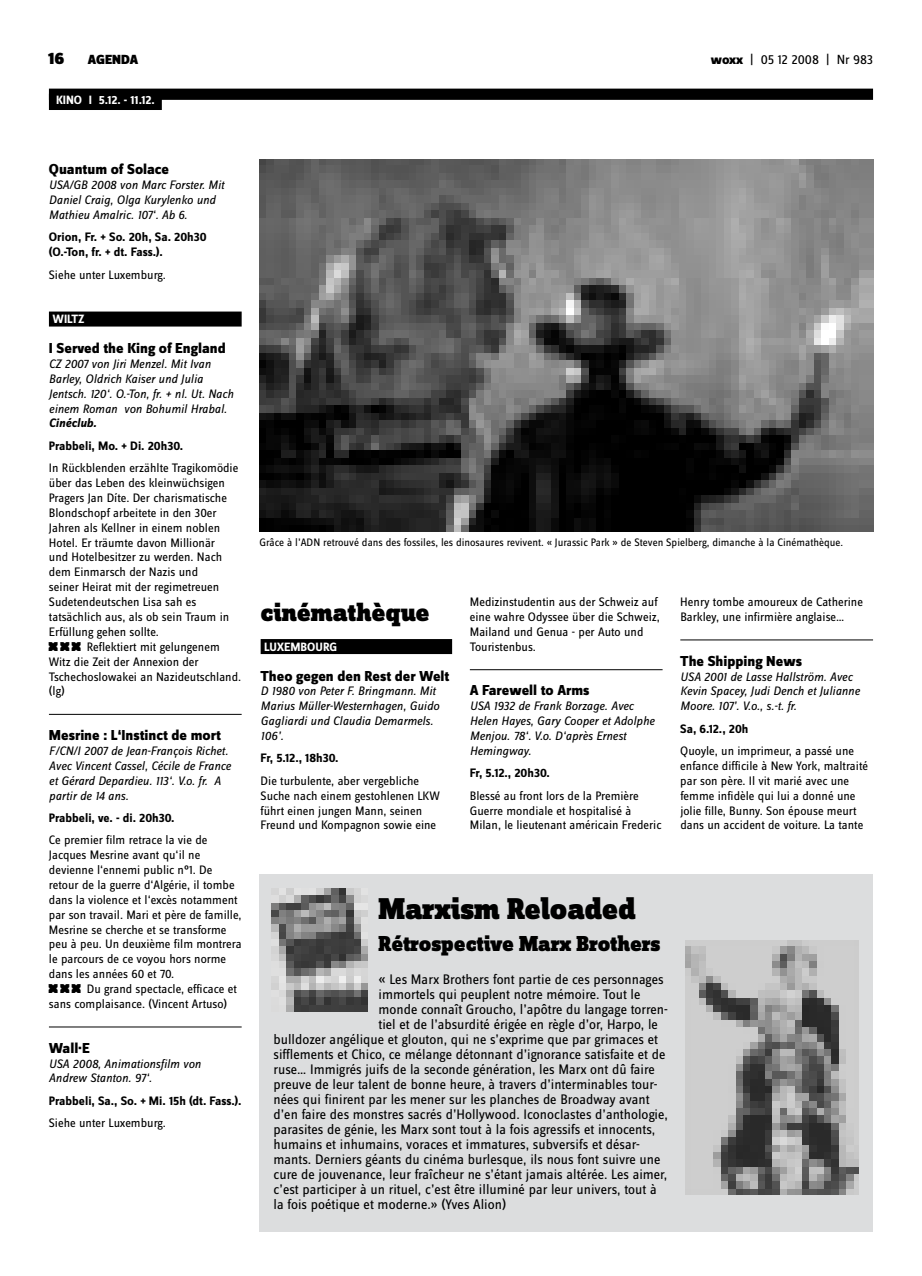
<style>
.page{position:relative;width:922px;height:1276px;background:#fff}
.page>*{position:absolute;margin:0;border:0;box-sizing:border-box;transform-origin:0 0}
.t1{font:32.5px "woxx";letter-spacing:-.14em;color:#000}
.t2{font:900 31.25px "Zine Slab Dis";letter-spacing:-.005em;color:#000}
.t3{font:900 26.25px "Zine Slab Dis";color:#000}
.t4{font:900 22.5px "Zine Slab Dis";color:#000}
.t5{font:900 17.5px "Zine Sans Dis";color:#000}
.t6{font:800 15px "Zine Sans Dis";color:#000}
.t7{font:14.38px "Zine Sans Dis";color:#000}
.t8{font:13.75px "Zine Sans Dis";color:#000}
.t9{font:900 13.75px "Zine Sans Dis";color:#000}
.t10{font:12.75px/14.9px "Zine Sans Dis";color:#000}
.t11{font:italic 12.75px/14.9px "Zine Sans Dis";color:#000}
.t12{font:700 12.75px/14.9px "Zine Sans Dis";color:#000}
.t13{font:12.75px "Zine Sans Dis Bold Italic Tf";color:#000}
.t14{font:700 12.5px "Zine Sans Dis";color:#fff}
.t15{font:11.25px "Zine Sans Dis";color:#000}
.s1{font-weight:800}
.s2{font-size:15px}
</style>
<div class="page">
<div style="left:49px;top:89px;width:823px;height:11px;background:#000"></div>
<div style="left:49px;top:94px;width:113px;height:16px;background:#000"></div>
<div style="left:259px;top:874px;width:613px;height:357px;background:#dcddde"></div>
<img style="left:271px;top:889px;width:97px;height:122px">
<img style="left:685px;top:940px;width:173px;height:254px">
<div style="left:260px;top:639px;width:192px;height:15px;background:#000"></div>
<hr style="left:469px;top:669px;width:193px;height:1px;background:#000">
<hr style="left:680px;top:640px;width:192px;height:1px;background:#000">
<img style="left:259px;top:159px;width:613px;height:372px">
<div style="left:49px;top:311px;width:192px;height:15px;background:#000"></div>
<hr style="left:49px;top:714px;width:192px;height:1px;background:#000">
<hr style="left:49px;top:1026px;width:192px;height:1px;background:#000">
<h3 class="t5" style="left:48px;top:49px;width:18px">16</h3>
<p class="t9" style="left:88px;top:53px;width:52px">AGENDA</p>
<p class="t8" style="left:710px;top:53px;width:164px"><span class="s1">woxx</span> | 05 12 2008 | Nr 983</p>
<p class="t14" style="left:56px;top:93px;width:100px">KINO I 5.12. - 11.12.</p>
<p class="t6" style="left:49px;top:161px;width:121px">Quantum of Solace</p>
<p class="t11" style="left:49px;top:178px;width:177px">USA/GB 2008 von Marc Forster. Mit<br>Daniel Craig, Olga Kurylenko und<br>Mathieu Amalric. 107‘. Ab 6.</p>
<p class="t12" style="left:49px;top:230px;width:159px">Orion, Fr. + So. 20h, Sa. 20h30 (O.-Ton, fr. + dt. Fass.).</p>
<p class="t10" style="left:49px;top:268px;width:118px">Siehe unter Luxemburg.</p>
<p class="t14" style="left:52px;top:312px;width:34px">Wiltz</p>
<p class="t6" style="left:49px;top:340px;width:178px">I Served the King of England</p>
<p class="t11" style="left:49px;top:356px;width:186px">CZ 2007 von Jiri Menzel. Mit Ivan Barley, Oldrich Kaiser und Julia Jentsch. 120‘. O.-Ton, fr. + nl. Ut. Nach einem Roman von Bohumil Hrabal.</p>
<p class="t13" style="left:49px;top:416px;width:49px">Cinéclub.</p>
<p class="t12" style="left:49px;top:439px;width:136px">Prabbeli, Mo. + Di. 20h30.</p>
<p class="t10" style="left:49px;top:461px;width:191px">In Rückblenden erzählte Tragikomödie über das Leben des kleinwüchsigen Pragers Jan Díte. Der charismatische Blondschopf arbeitete in den 30er Jahren als Kellner in einem noblen Hotel. Er träumte davon Millionär<br>und Hotelbesitzer zu werden. Nach dem Einmarsch der Nazis und<br>seiner Heirat mit der regimetreuen Sudetendeutschen Lisa sah es tatsächlich aus, als ob sein Traum in Erfüllung gehen sollte.</p>
<h1 class="t1" style="left:49px;top:623px;width:40px">XXX</h1>
<p class="t10" style="left:49px;top:640px;width:194px;text-indent:38px">Reflektiert mit gelungenem<br>Witz die Zeit der Annexion der<br>Tschechoslowakei an Nazideutschland. (lg)</p>
<p class="t6" style="left:49px;top:727px;width:173px">Mesrine : L‘Instinct de mort</p>
<p class="t11" style="left:49px;top:743px;width:184px">F/CN/I 2007 de Jean-François Richet.<br>Avec Vincent Cassel, Cécile de France et Gérard Depardieu. 113‘. V.o. fr. A partir de 14 ans.</p>
<p class="t12" style="left:49px;top:811px;width:127px">Prabbeli, ve. - di. 20h30.</p>
<p class="t10" style="left:49px;top:833px;width:194px">Ce premier film retrace la vie de Jacques Mesrine avant qu‘il ne devienne l‘ennemi public n°1. De retour de la guerre d‘Algérie, il tombe dans la violence et l‘excès notamment par son travail. Mari et père de famille, Mesrine se cherche et se transforme peu à peu. Un deuxième film montrera le parcours de ce voyou hors norme dans les années 60 et 70.</p>
<h1 class="t1" style="left:49px;top:966px;width:40px">XXX</h1>
<p class="t10" style="left:49px;top:982px;width:189px;text-indent:38px">Du grand spectacle, efficace et sans complaisance. (Vincent Artuso)</p>
<p class="t6" style="left:49px;top:1039px;width:42px">Wall·E</p>
<p class="t11" style="left:49px;top:1056px;width:154px">USA 2008, Animationsfilm von<br>Andrew Stanton. 97‘.</p>
<p class="t12" style="left:49px;top:1094px;width:194px">Prabbeli, Sa., So. + Mi. 15h (dt. Fass.).</p>
<p class="t10" style="left:49px;top:1116px;width:118px">Siehe unter Luxemburg.</p>
<p class="t15" style="left:259px;top:536px;width:585px">Grâce à l’ADN retrouvé dans des fossiles, les dinosaures revivent. « Jurassic Park » de Steven Spielberg, dimanche à la Cinémathèque.</p>
<h3 class="t3" style="left:260px;top:598px;width:170px">cinémathèque</h3>
<p class="t14" style="left:264px;top:640px;width:74px">Luxembourg</p>
<p class="t6" style="left:260px;top:667px;width:190px">Theo gegen den Rest der Welt</p>
<p class="t11" style="left:260px;top:684px;width:180px">D 1980 von Peter F. Bringmann. Mit<br>Marius Müller-Westernhagen, Guido<br>Gagliardi und Claudia Demarmels.<br>106’.</p>
<p class="t12" style="left:260px;top:751px;width:79px">Fr, 5.12., 18h30.</p>
<p class="t10" style="left:260px;top:774px;width:181px">Die turbulente, aber vergebliche<br>Suche nach einem gestohlenen LKW führt einen jungen Mann, seinen<br>Freund und Kompagnon sowie eine</p>
<p class="t10" style="left:469px;top:595px;width:191px">Medizinstudentin aus der Schweiz auf eine wahre Odyssee über die Schweiz,<br>Mailand und Genua - per Auto und<br>Touristenbus.</p>
<p class="t6" style="left:469px;top:682px;width:121px">A Farewell to Arms</p>
<p class="t11" style="left:469px;top:699px;width:186px">USA 1932 de Frank Borzage. Avec<br>Helen Hayes, Gary Cooper et Adolphe<br>Menjou. 78‘. V.o. D‘après Ernest<br>Hemingway.</p>
<p class="t12" style="left:469px;top:766px;width:81px">Fr, 5.12., 20h30.</p>
<p class="t10" style="left:469px;top:788px;width:193px">Blessé au front lors de la Première<br>Guerre mondiale et hospitalisé à<br>Milan, le lieutenant américain Frederic</p>
<p class="t10" style="left:680px;top:595px;width:184px">Henry tombe amoureux de Catherine<br>Barkley, une infirmière anglaise…</p>
<p class="t6" style="left:680px;top:653px;width:123px">The Shipping News</p>
<p class="t11" style="left:680px;top:669px;width:181px">USA 2001 de Lasse Hallström. Avec<br>Kevin Spacey, Judi Dench et Julianne<br>Moore. 107’. V.o., s.-t. fr.</p>
<p class="t12" style="left:680px;top:722px;width:70px">Sa, 6.12., 20h</p>
<p class="t10" style="left:680px;top:744px;width:189px">Quoyle, un imprimeur, a passé une enfance difficile à New York, maltraité par son père. Il vit marié avec une femme infidèle qui lui a donné une jolie fille, Bunny. Son épouse meurt dans un accident de voiture. La tante</p>
<h2 class="t2" style="left:378px;top:892px;width:259px">Marxism Reloaded</h2>
<h3 class="t4" style="left:378px;top:931px;width:283px">Rétrospective Marx Brothers</h3>
<p class="t7" style="left:378px;top:971px;width:287px"><span class="s2">«</span> Les Marx Brothers font partie de ces personnages</p>
<p class="t7" style="left:378px;top:986px;width:263px">immortels qui peuplent notre mémoire. Tout le</p>
<p class="t7" style="left:378px;top:1001px;width:291px">monde connaît Groucho, l’apôtre du langage torren-</p>
<p class="t7" style="left:378px;top:1016px;width:281px">tiel et de l’absurdité érigée en règle d’or, Harpo, le</p>
<p class="t7" style="left:273px;top:1031px;width:386px">bulldozer angélique et glouton, qui ne s’exprime que par grimaces et</p>
<p class="t7" style="left:273px;top:1046px;width:393px">sifflements et Chico, ce mélange détonnant d’ignorance satisfaite et de</p>
<p class="t7" style="left:273px;top:1061px;width:383px">ruse… Immigrés juifs de la seconde génération, les Marx ont dû faire</p>
<p class="t7" style="left:273px;top:1076px;width:385px">preuve de leur talent de bonne heure, à travers d’interminables tour-</p>
<p class="t7" style="left:273px;top:1091px;width:377px">nées qui finirent par les mener sur les planches de Broadway avant</p>
<p class="t7" style="left:273px;top:1106px;width:395px">d’en faire des monstres sacrés d’Hollywood. Iconoclastes d’anthologie,</p>
<p class="t7" style="left:273px;top:1121px;width:383px">parasites de génie, les Marx sont tout à la fois agressifs et innocents,</p>
<p class="t7" style="left:273px;top:1136px;width:368px">humains et inhumains, voraces et immatures, subversifs et désar-</p>
<p class="t7" style="left:273px;top:1151px;width:388px">mants. Derniers géants du cinéma burlesque, ils nous font suivre une</p>
<p class="t7" style="left:273px;top:1166px;width:395px">cure de jouvenance, leur fraîcheur ne s’étant jamais altérée. Les aimer,</p>
<p class="t7" style="left:273px;top:1181px;width:384px">c’est participer à un rituel, c’est être illuminé par leur univers, tout à</p>
<p class="t7" style="left:273px;top:1196px;width:234px">la fois poétique et moderne.» (Yves Alion)</p>
</div>
